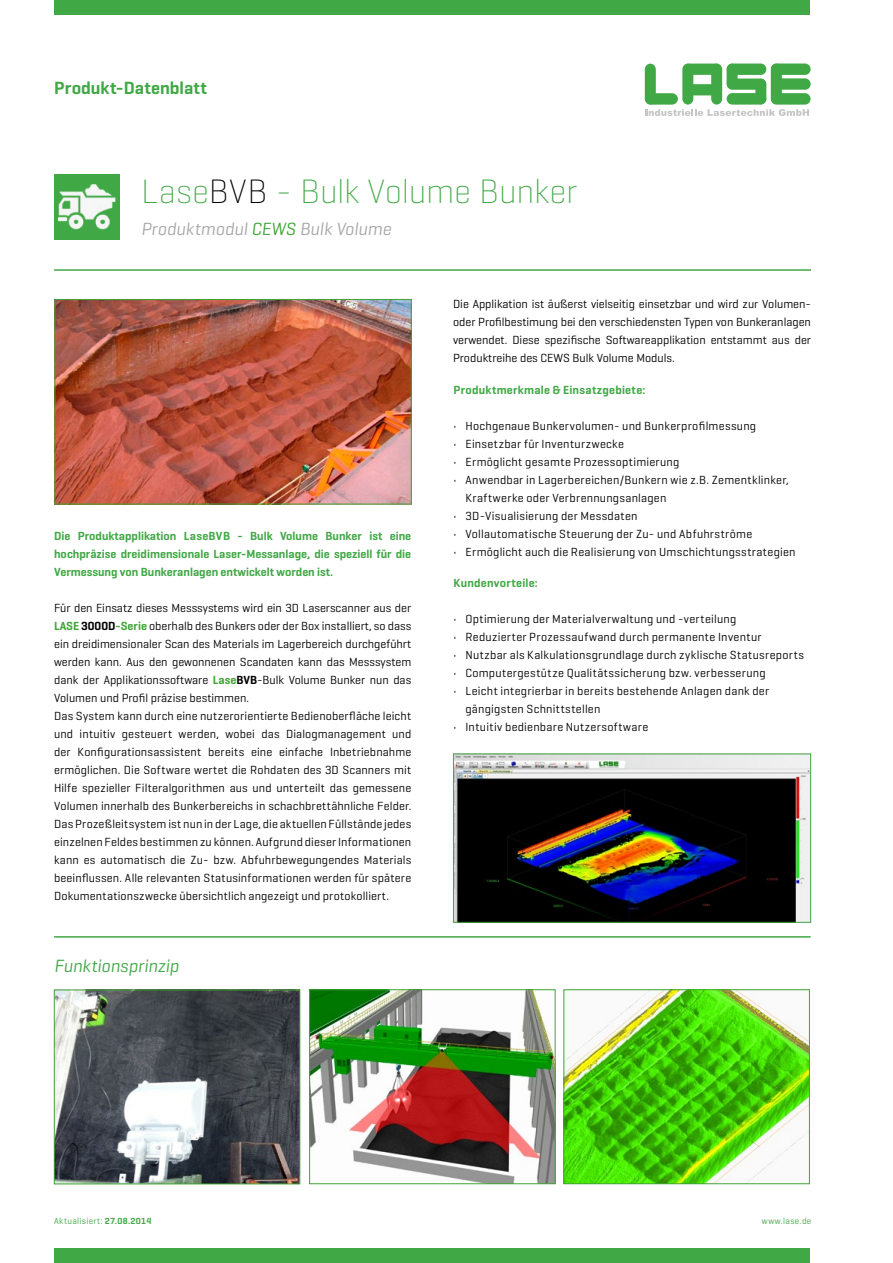
<style>
.page{position:relative;width:893px;height:1263px;background:#fff}
.page>*{position:absolute;margin:0;border:0;box-sizing:border-box;transform-origin:0 0}
.t1{font:200 34.5px "Geogrotesque";letter-spacing:-.005em;color:#41a846}
.t2{font:italic 18px "Geogrotesque";color:#a8a8a7}
.t3{font:600 18px "Geogrotesque";color:#41a846}
.t4{font:italic 18px "Geogrotesque";color:#41a846}
.t5{font:12px/18px "Geogrotesque";letter-spacing:.015em;color:#000}
.t6{font:600 12px/18px "Geogrotesque";letter-spacing:.005em;color:#41a846;text-align:justify}
.t7{font:9px "Geogrotesque";letter-spacing:.035em;color:#41a846}
.s1{color:#000}
.s2{color:#3fa535}
.s3{font-weight:600;color:#3fa535}
.s4{font-weight:600}
</style>
<div class="page">
<div style="left:54px;top:1249px;width:756px;height:14px;background:#41a846"></div>
<hr style="left:54px;top:936px;width:757px;height:2px;background:#41a846">
<div style="left:54px;top:174px;width:65px;height:66px;background:#41a846"></div>
<img style="left:58px;top:184px;width:58px;height:46px">
<div style="left:54px;top:0;width:756px;height:14px;background:#41a846"></div>
<hr style="left:54px;top:269px;width:757px;height:2px;background:#41a846">
<div style="left:771px;top:64px;width:11px;height:40px;background:#41a846;border-radius:5px"></div>
<div style="left:684px;top:84px;width:37px;height:11px;background:#41a846;border-radius:5px"></div>
<div style="left:645px;top:64px;width:11px;height:41px;background:#41a846;border-radius:6px"></div>
<div style="left:645px;top:93px;width:33px;height:12px;background:#41a846;border-radius:6px"></div>
<div style="left:682px;top:64px;width:11px;height:41px;background:#41a846;border-radius:6px"></div>
<div style="left:711px;top:64px;width:11px;height:41px;background:#41a846;border-radius:6px"></div>
<div style="left:684px;top:64px;width:37px;height:11px;background:#41a846;border-radius:5px"></div>
<div style="left:727px;top:93px;width:39px;height:12px;background:#41a846;border-radius:6px"></div>
<div style="left:727px;top:64px;width:39px;height:11px;background:#41a846;border-radius:6px"></div>
<div style="left:727px;top:79px;width:39px;height:11px;background:#41a846;border-radius:6px"></div>
<div style="left:727px;top:64px;width:11px;height:25px;background:#41a846;border-radius:6px"></div>
<div style="left:755px;top:79px;width:11px;height:25px;background:#41a846;border-radius:6px"></div>
<div style="left:772px;top:78px;width:39px;height:12px;background:#41a846;border-radius:6px"></div>
<div style="left:771px;top:64px;width:40px;height:11px;background:#41a846;border-radius:6px"></div>
<div style="left:771px;top:93px;width:39px;height:12px;background:#41a846;border-radius:6px"></div>
<svg style="left:645px;top:109px;width:164px;height:7px"></svg>
<img style="left:57px;top:301px;width:352px;height:201px">
<div style="left:55px;top:299px;width:356px;height:205px;border:1px solid #3fa535"></div>
<img style="left:566px;top:991px;width:242px;height:191px">
<div style="left:564px;top:989px;width:246px;height:195px;border:1px solid #3fa535"></div>
<img style="left:311px;top:991px;width:242px;height:191px">
<div style="left:309px;top:989px;width:246px;height:195px;border:1px solid #3fa535"></div>
<img style="left:56px;top:992px;width:242px;height:190px">
<div style="left:54px;top:990px;width:246px;height:194px;border:1px solid #3fa535"></div>
<img style="left:455px;top:756px;width:354px;height:164px">
<div style="left:453px;top:754px;width:358px;height:168px;border:1px solid #41a846"></div>
<h2 class="t3" style="left:54px;top:76px;width:154px">Produkt-Datenblatt</h2>
<h1 class="t1" style="left:141px;top:170px;width:438px">Lase<span class="s1">BVB</span> - Bulk Volume Bunker</h1>
<h2 class="t2" style="left:141px;top:218px;width:252px">Produktmodul <span class="s2">CEWS</span> Bulk Volume</h2>
<p class="t6" style="left:54px;top:527px;width:359px">Die Produktapplikation LaseBVB - Bulk Volume Bunker ist eine hochpräzise dreidimensionale Laser-Messanlage, die speziell für die Vermessung von Bunkeranlagen entwickelt worden ist.</p>
<p class="t5" style="left:54px;top:599px;width:359px">Für den Einsatz dieses Messsystems wird ein 3D Laserscanner aus der <span class="s3">LASE</span> <span class="s4">3000D</span><span class="s3">-Serie</span> oberhalb des Bunkers oder der Box installiert, so dass ein dreidimensionaler Scan des Materials im Lagerbereich durchgeführt werden kann. Aus den gewonnenen Scandaten kann das Messsystem dank der Applikationssoftware <span class="s3">Lase</span><span class="s4">BVB</span>-Bulk Volume Bunker nun das Volumen und Profil präzise bestimmen.<br>Das System kann durch eine nutzerorientierte Bedienoberfläche leicht und intuitiv gesteuert werden, wobei das Dialogmanagement und der Konfigurationsassistent bereits eine einfache Inbetriebnahme ermöglichen. Die Software wertet die Rohdaten des 3D Scanners mit Hilfe spezieller Filteralgorithmen aus und unterteilt das gemessene Volumen innerhalb des Bunkerbereichs in schachbrettähnliche Felder.<br>Das Prozeßleitsystem ist nun in der Lage, die aktuellen Füllstände jedes einzelnen Feldes bestimmen zu können. Aufgrund dieser Informationen kann es automatisch die Zu- bzw. Abfuhrbewegungendes Materials beeinflussen. Alle relevanten Statusinformationen werden für spätere Dokumentationszwecke übersichtlich angezeigt und protokolliert.</p>
<h2 class="t4" style="left:54px;top:955px;width:126px">Funktionsprinzip</h2>
<p class="t5" style="left:453px;top:295px;width:359px;text-align:justify">Die Applikation ist äußerst vielseitig einsetzbar und wird zur Volumen&shy;oder Profilbestimung bei den verschiedensten Typen von Bunkeranlagen verwendet. Diese spezifische Softwareapplikation entstammt aus der Produktreihe des CEWS Bulk Volume Moduls.</p>
<p class="t6" style="left:453px;top:381px;width:194px">Produktmerkmale &amp; Einsatzgebiete:</p>
<p class="t5" style="left:453px;top:417px;width:304px">• Hochgenaue Bunkervolumen- und Bunkerprofilmessung</p>
<p class="t5" style="left:453px;top:435px;width:172px">• Einsetzbar für Inventurzwecke</p>
<p class="t5" style="left:453px;top:453px;width:227px">• Ermöglicht gesamte Prozessoptimierung</p>
<p class="t5" style="left:465px;top:471px;width:325px;text-indent:-12px">• Anwendbar in Lagerbereichen/Bunkern wie z.B. Zementklinker,<br>Kraftwerke oder Verbrennungsanlagen</p>
<p class="t5" style="left:453px;top:507px;width:186px">• 3D-Visualisierung der Messdaten</p>
<p class="t5" style="left:453px;top:525px;width:300px">• Vollautomatische Steuerung der Zu- und Abfuhrströme</p>
<p class="t5" style="left:453px;top:543px;width:344px">• Ermöglicht auch die Realisierung von Umschichtungsstrategien</p>
<p class="t6" style="left:453px;top:574px;width:86px">Kundenvorteile:</p>
<p class="t5" style="left:453px;top:609px;width:284px">• Optimierung der Materialverwaltung und -verteilung</p>
<p class="t5" style="left:453px;top:627px;width:310px">• Reduzierter Prozessaufwand durch permanente Inventur</p>
<p class="t5" style="left:453px;top:645px;width:352px">• Nutzbar als Kalkulationsgrundlage durch zyklische Statusreports</p>
<p class="t5" style="left:453px;top:663px;width:314px">• Computergestütze Qualitätssicherung bzw. verbesserung</p>
<p class="t5" style="left:465px;top:681px;width:305px;text-indent:-12px">• Leicht integrierbar in bereits bestehende Anlagen dank der gängigsten Schnittstellen</p>
<p class="t5" style="left:453px;top:717px;width:196px">• Intuitiv bedienbare Nutzersoftware</p>
<p class="t7" style="left:54px;top:1215px;width:99px">Aktualisiert: <span class="s4">27.08.2014</span></p>
<p class="t7" style="left:762px;top:1215px;width:51px">www.lase.de</p>
</div>
